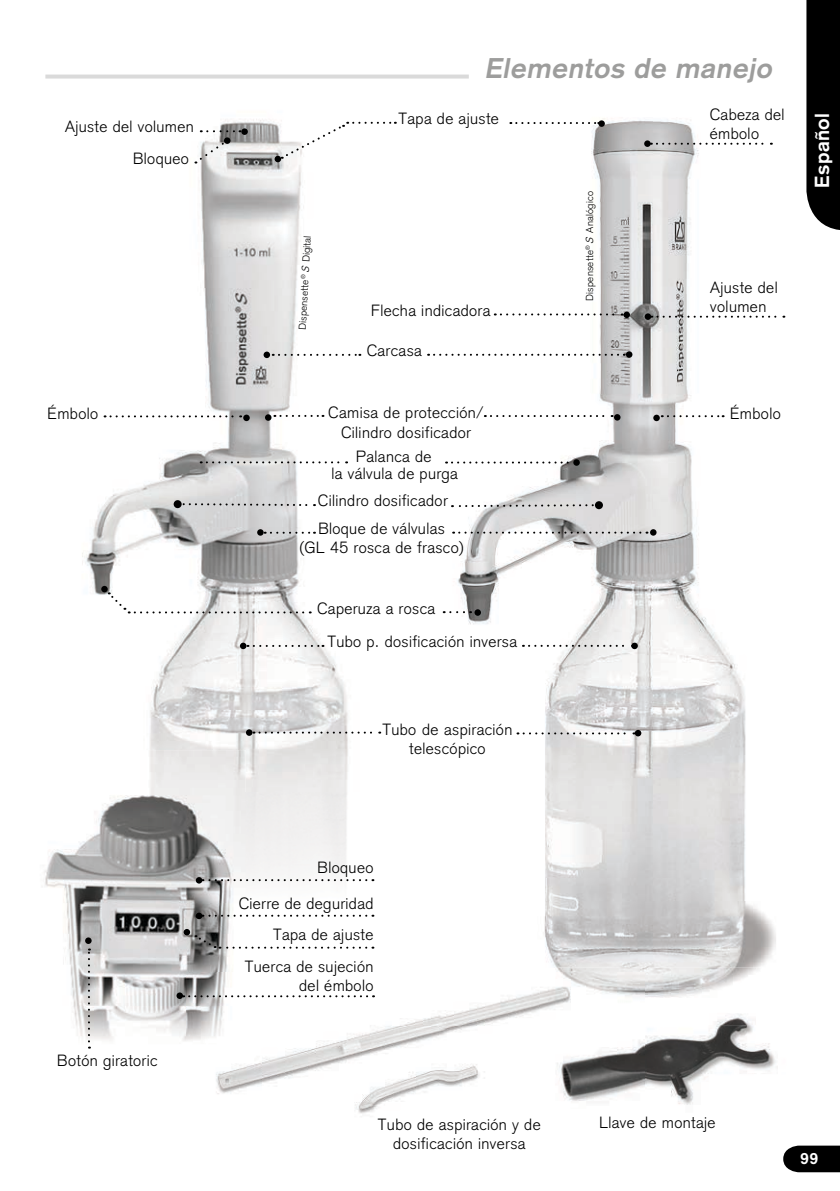
<style>
.page{position:relative;width:840px;height:1191px;background:#fff}
.page>*{position:absolute;margin:0;border:0;box-sizing:border-box;transform-origin:0 0}
.t1{font:italic 700 28px "Akzidenz Grotesk";color:#9d9d9c}
.t2{font:700 20px "Akzidenz Grotesk";letter-spacing:.025em;color:#fff}
.t3{font:300 16px/19.2px "Akzidenz Grotesk";letter-spacing:.025em;color:#000;text-align:center}
.t4{font:700 16px "Akzidenz Grotesk";color:#fff}
.t5{font:300 10px "Akzidenz Grotesk";letter-spacing:.025em;color:#000}
.s1{font-style:italic}
</style>
<div class="page">
<img style="left:394px;top:118px;width:382px;height:849px">
<img style="left:82px;top:119px;width:300px;height:673px">
<img style="left:245px;top:792px;width:130px;height:157px">
<img style="left:216px;top:995px;width:269px;height:119px">
<img style="left:393px;top:992px;width:147px;height:33px">
<img style="left:557px;top:1025px;width:221px;height:80px">
<img style="left:540px;top:967px;width:219px;height:58px">
<img style="left:44px;top:750px;width:201px;height:296px">
<img style="left:186px;top:972px;width:59px;height:34px">
<svg style="left:806px;top:0;width:33px;height:230px;background:#0d0d0d"></svg>
<svg style="left:783px;top:1145px;width:56px;height:27px;background:#151515"></svg>
<svg style="left:45px;top:75px;width:423px;height:4px;background:#dedede"></svg>
<div style="left:241px;top:128px;width:7px;height:7px;background:#000;border-radius:50%"></div>
<svg style="left:201px;top:130px;width:39px;height:2px"></svg>
<svg style="left:195px;top:140px;width:33px;height:23px"></svg>
<div style="left:224px;top:137px;width:6px;height:7px;background:#000;border-radius:50%"></div>
<div style="left:246px;top:729px;width:6px;height:7px;background:#000;border-radius:50%"></div>
<div style="left:101px;top:586px;width:7px;height:6px;background:#000;border-radius:50%"></div>
<div style="left:263px;top:351px;width:7px;height:7px;background:#000;border-radius:50%"></div>
<svg style="left:649px;top:529px;width:7px;height:6px"></svg>
<div style="left:644px;top:313px;width:6px;height:7px;background:#000;border-radius:50%"></div>
<svg style="left:625px;top:351px;width:7px;height:7px"></svg>
<div style="left:474px;top:609px;width:6px;height:7px;background:#000;border-radius:50%"></div>
<div style="left:631px;top:642px;width:6px;height:7px;background:#000;border-radius:50%"></div>
<div style="left:634px;top:730px;width:7px;height:6px;background:#000;border-radius:50%"></div>
<div style="left:257px;top:529px;width:6px;height:7px;background:#000;border-radius:50%"></div>
<div style="left:274px;top:156px;width:7px;height:6px;background:#000;border-radius:50%"></div>
<svg style="left:651px;top:316px;width:133px;height:2px"></svg>
<svg style="left:510px;top:122px;width:88px;height:2px"></svg>
<div style="left:598px;top:120px;width:6px;height:7px;background:#000;border-radius:50%"></div>
<svg style="left:428px;top:354px;width:196px;height:2px"></svg>
<svg style="left:279px;top:354px;width:81px;height:2px"></svg>
<svg style="left:517px;top:732px;width:117px;height:2px"></svg>
<svg style="left:253px;top:731px;width:127px;height:2px"></svg>
<svg style="left:522px;top:645px;width:110px;height:2px"></svg>
<svg style="left:450px;top:611px;width:21px;height:2px"></svg>
<div style="left:243px;top:414px;width:6px;height:7px;background:#000;border-radius:50%"></div>
<div style="left:265px;top:414px;width:6px;height:7px;background:#000;border-radius:50%"></div>
<svg style="left:613px;top:414px;width:7px;height:6px"></svg>
<svg style="left:484px;top:415px;width:128px;height:2px"></svg>
<svg style="left:274px;top:415px;width:49px;height:2px"></svg>
<svg style="left:104px;top:415px;width:137px;height:2px"></svg>
<svg style="left:653px;top:415px;width:70px;height:6px"></svg>
<svg style="left:453px;top:531px;width:194px;height:2px"></svg>
<svg style="left:271px;top:532px;width:44px;height:2px"></svg>
<svg style="left:180px;top:502px;width:135px;height:5px"></svg>
<div style="left:173px;top:500px;width:8px;height:8px;background:#000;border-radius:50%"></div>
<svg style="left:451px;top:503px;width:144px;height:5px"></svg>
<div style="left:594px;top:501px;width:8px;height:8px;background:#000;border-radius:50%"></div>
<div style="left:573px;top:459px;width:6px;height:7px;background:#000;border-radius:50%"></div>
<svg style="left:446px;top:461px;width:128px;height:2px"></svg>
<svg style="left:281px;top:122px;width:114px;height:37px"></svg>
<div style="left:240px;top:642px;width:6px;height:7px;background:#000;border-radius:50%"></div>
<svg style="left:247px;top:645px;width:76px;height:2px"></svg>
<svg style="left:108px;top:592px;width:202px;height:21px"></svg>
<svg style="left:207px;top:461px;width:140px;height:2px"></svg>
<svg style="left:643px;top:140px;width:7px;height:7px"></svg>
<svg style="left:650px;top:143px;width:121px;height:2px"></svg>
<div style="left:623px;top:311px;width:6px;height:7px;background:#000;border-radius:50%"></div>
<svg style="left:494px;top:313px;width:128px;height:2px"></svg>
<svg style="left:202px;top:914px;width:164px;height:2px"></svg>
<div style="left:196px;top:912px;width:6px;height:7px;background:#000;border-radius:50%"></div>
<div style="left:85px;top:937px;width:7px;height:7px;background:#000;border-radius:50%"></div>
<svg style="left:88px;top:948px;width:2px;height:100px"></svg>
<div style="left:183px;top:929px;width:7px;height:6px;background:#000;border-radius:50%"></div>
<div style="left:176px;top:992px;width:7px;height:7px;background:#000;border-radius:50%"></div>
<svg style="left:183px;top:995px;width:191px;height:2px"></svg>
<svg style="left:195px;top:934px;width:171px;height:14px"></svg>
<svg style="left:196px;top:877px;width:170px;height:6px"></svg>
<p class="t3" style="left:65px;top:117px;width:130px">Ajuste del volumen</p>
<p class="t3" style="left:133px;top:149px;width:57px">Bloqueo</p>
<p class="t5" style="left:296px;top:330px;width:96px;rotate:-87deg">Dispensette<sup>®</sup> <span class="s1">S</span> Digital</p>
<h1 class="t1" style="left:484px;top:52px;width:294px">Elementos de manejo</h1>
<p class="t3" style="left:398px;top:109px;width:102px">Tapa de ajuste</p>
<p class="t3" style="left:371px;top:300px;width:121px">Flecha indicadora</p>
<p class="t3" style="left:366px;top:341px;width:57px">Carcasa</p>
<p class="t5" style="left:583px;top:301px;width:111px;rotate:-90deg">Dispensette<sup>®</sup> <span class="s1">S</span> Analógico</p>
<p class="t3" style="left:709px;top:105px;width:76px;text-align:left">Cabeza del émbolo</p>
<p class="t3" style="left:710px;top:278px;width:69px;text-align:left">Ajuste del volumen</p>
<p class="t3" style="left:47px;top:403px;width:52px">Émbolo</p>
<p class="t3" style="left:729px;top:404px;width:52px">Émbolo</p>
<p class="t3" style="left:328px;top:403px;width:157px">Camisa de protección/<br>Cilindro dosificador</p>
<p class="t3" style="left:356px;top:447px;width:77px">Palanca de</p>
<p class="t3" style="left:331px;top:464px;width:128px">la válvula de purga</p>
<p class="t3" style="left:318px;top:491px;width:131px">Cilindro dosificador</p>
<p class="t3" style="left:299px;top:519px;width:166px">Bloque de válvulas<br>(GL 45 rosca de frasco)</p>
<p class="t3" style="left:317px;top:598px;width:119px">Caperuza a rosca</p>
<p class="t3" style="left:327px;top:631px;width:191px">Tubo p. dosificación inversa</p>
<p class="t3" style="left:382px;top:719px;width:131px">Tubo de aspiración telescópico</p>
<p class="t2" style="left:809px;top:188px;width:76px;rotate:-90deg">Español</p>
<p class="t3" style="left:57px;top:1050px;width:102px">Botón giratoric</p>
<p class="t3" style="left:317px;top:858px;width:57px">Bloqueo</p>
<p class="t3" style="left:238px;top:887px;width:136px;line-height:31.4px;text-align:right">Cierre de deguridad<br>Tapa de ajuste<br>Tuerca de sujeción</p>
<p class="t3" style="left:299px;top:975px;width:76px">del émbolo</p>
<p class="t3" style="left:378px;top:1114px;width:164px">Tubo de aspiración y de</p>
<p class="t3" style="left:598px;top:1113px;width:118px">Llave de montaje</p>
<p class="t3" style="left:393px;top:1133px;width:134px">dosificación inversa</p>
<p class="t4" style="left:799px;top:1148px;width:20px">99</p>
</div>
